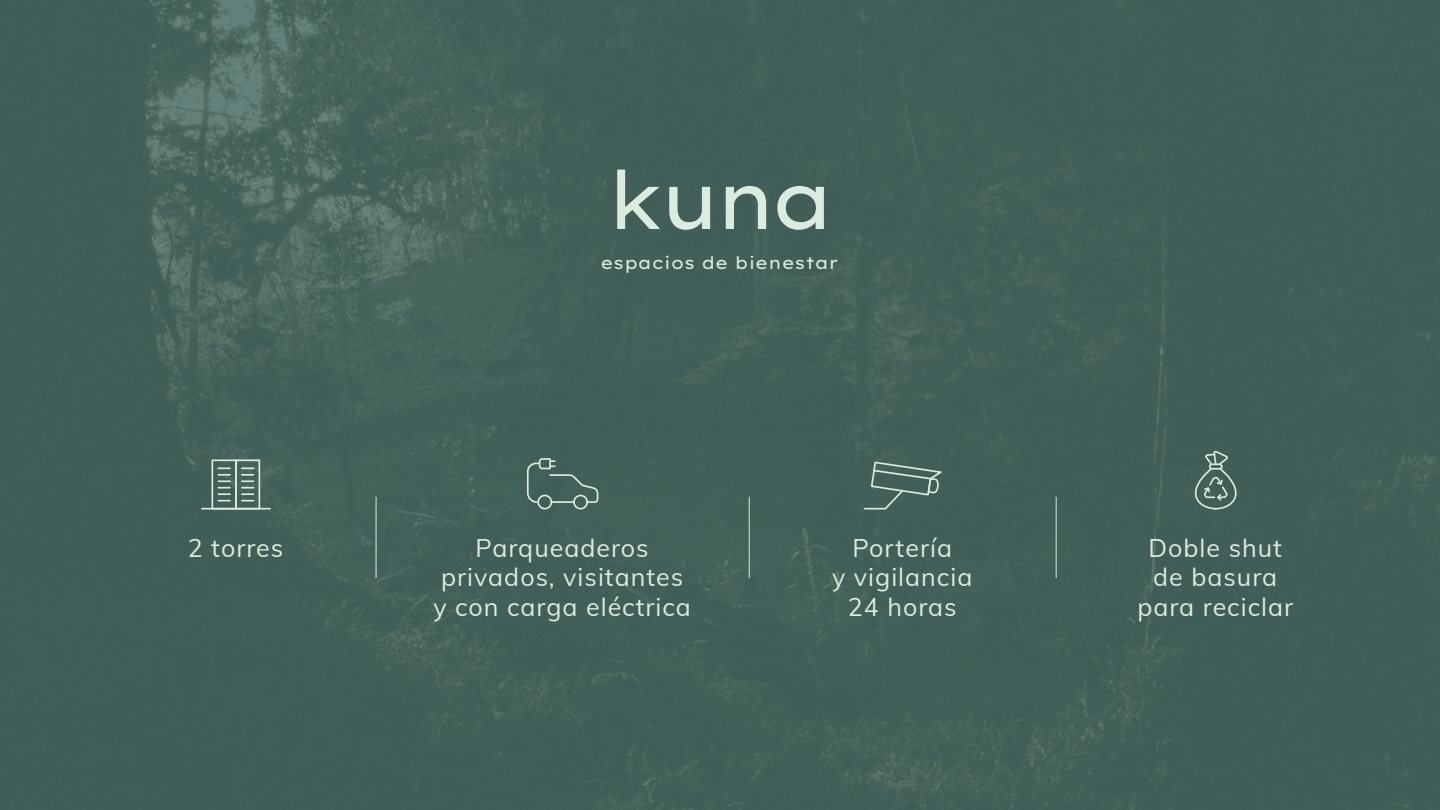
<style>
.page{position:relative;width:1440px;height:810px;background:#415e58}
.page>*{position:absolute;margin:0;border:0;box-sizing:border-box;transform-origin:0 0}
.t1{font:80.32px "Lexend Exa";color:#dbebdd}
.t2{font:25.05px/29.3px "Mulish";letter-spacing:.04em;color:#dbebdd;text-align:center}
.t3{font:17.33px "Lexend Exa";letter-spacing:.02em;color:#dbebdd}
</style>
<div class="page">
<div style="left:235px;top:459px;width:25px;height:51px;border:2px solid #dbebdd"></div>
<div style="left:211px;top:459px;width:26px;height:51px;border:2px solid #dbebdd"></div>
<svg style="left:242px;top:467px;width:12px;height:35px"></svg>
<svg style="left:218px;top:467px;width:12px;height:35px"></svg>
<hr style="left:202px;top:508px;width:68px;height:2px;background:#dbebdd">
<hr style="left:1056px;top:497px;width:1px;height:81px;background:#dbebdd">
<hr style="left:749px;top:497px;width:1px;height:81px;background:#dbebdd">
<hr style="left:376px;top:497px;width:1px;height:81px;background:#dbebdd">
<svg style="left:863px;top:461px;width:79px;height:49px"></svg>
<svg style="left:1194px;top:451px;width:43px;height:59px"></svg>
<div style="left:573px;top:495px;width:15px;height:15px;border:2px solid #dbebdd;border-radius:50%"></div>
<div style="left:537px;top:495px;width:15px;height:15px;border:2px solid #dbebdd;border-radius:50%"></div>
<svg style="left:526px;top:458px;width:73px;height:46px"></svg>
<h1 class="t1" style="left:607px;top:135px;width:228px">kuna</h1>
<p class="t3" style="left:601px;top:249px;width:239px">espacios de bienestar</p>
<p class="t2" style="left:188px;top:532px;width:97px">2 torres</p>
<p class="t2" style="left:832px;top:532px;width:142px">Portería<br>y vigilancia<br>24 horas</p>
<p class="t2" style="left:1137px;top:532px;width:157px">Doble shut de basura para reciclar</p>
<p class="t2" style="left:433px;top:532px;width:259px">Parqueaderos privados, visitantes y con carga eléctrica</p>
</div>
